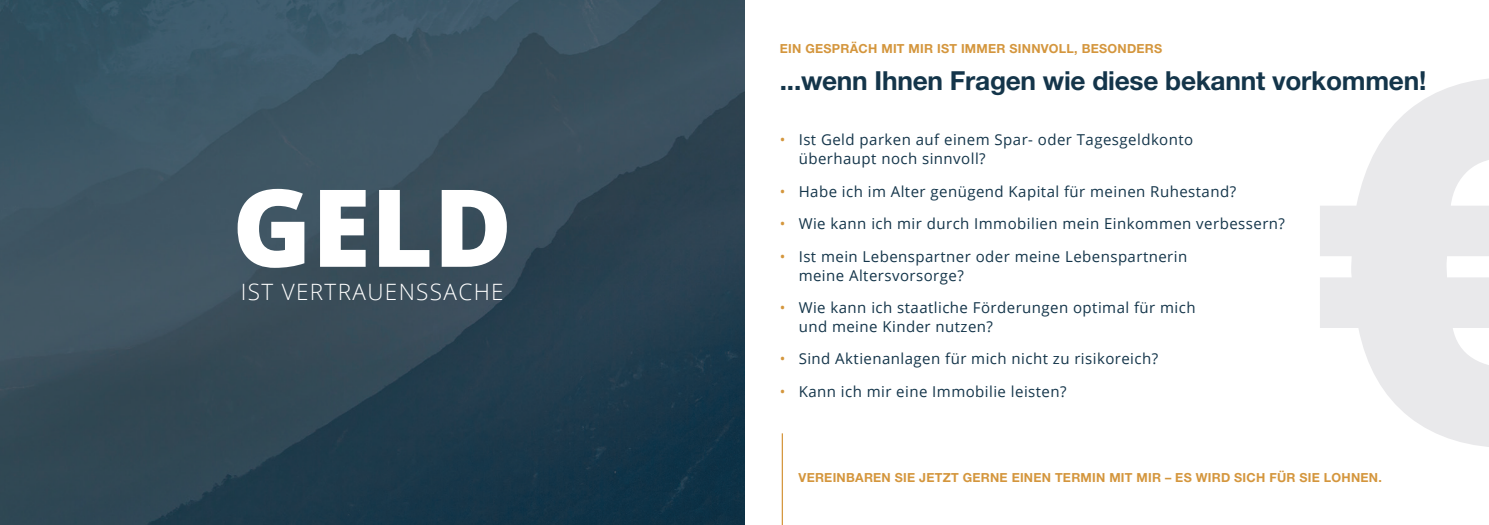
<style>
.page{position:relative;width:1489px;height:525px;background:#fff}
.page>*{position:absolute;margin:0;border:0;box-sizing:border-box;transform-origin:0 0}
.t1{font:800 107.5px "Open Sans";color:#fff}
.t2{font:700 26.25px "Helvetica Neue LT Pro";letter-spacing:-.01em;color:#14354a}
.t3{font:300 22.5px "Open Sans";letter-spacing:.06em;color:#fff}
.t4{font:15px/18.8px "Open Sans";letter-spacing:.03em;color:#14354a}
.t5{font:700 12.5px "Helvetica Neue LT Pro";letter-spacing:.02em;color:#d4963d}
.s1{color:#d4963d}
</style>
<div class="page">
<img style="left:0;top:0;width:744px;height:524px">
<hr style="left:781px;top:433px;width:2px;height:91px;background:#d4963d">
<svg style="left:1320px;top:79px;width:168px;height:368px;fill:#e9e9eb"></svg>
<h1 class="t1" style="left:232px;top:146px;width:282px">GELD</h1>
<h3 class="t3" style="left:241px;top:276px;width:264px">IST VERTRAUENSSACHE</h3>
<p class="t5" style="left:780px;top:41px;width:384px">EIN GESPRÄCH MIT MIR IST IMMER SINNVOLL, BESONDERS</p>
<h2 class="t2" style="left:780px;top:64px;width:648px">...wenn Ihnen Fragen wie diese bekannt vorkommen!</h2>
<p class="t4" style="left:798px;top:130px;width:396px;text-indent:-19px"><span class="s1">•</span> Ist Geld parken auf einem Spar- oder Tagesgeldkonto überhaupt noch sinnvoll?</p>
<p class="t4" style="left:780px;top:181px;width:457px"><span class="s1">•</span> Habe ich im Alter genügend Kapital für meinen Ruhestand?</p>
<p class="t4" style="left:780px;top:214px;width:506px"><span class="s1">•</span> Wie kann ich mir durch Immobilien mein Einkommen verbessern?</p>
<p class="t4" style="left:798px;top:246px;width:390px;text-indent:-19px"><span class="s1">•</span> Ist mein Lebenspartner oder meine Lebenspartnerin meine Altersvorsorge?</p>
<p class="t4" style="left:798px;top:298px;width:398px;text-indent:-19px"><span class="s1">•</span> Wie kann ich staatliche Förderungen optimal für mich und meine Kinder nutzen?</p>
<p class="t4" style="left:780px;top:349px;width:380px"><span class="s1">•</span> Sind Aktienanlagen für mich nicht zu risikoreich?</p>
<p class="t4" style="left:780px;top:381px;width:288px"><span class="s1">•</span> Kann ich mir eine Immobilie leisten?</p>
<p class="t5" style="left:798px;top:469px;width:585px">VEREINBAREN SIE JETZT GERNE EINEN TERMIN MIT MIR – ES WIRD SICH FÜR SIE LOHNEN.</p>
</div>
